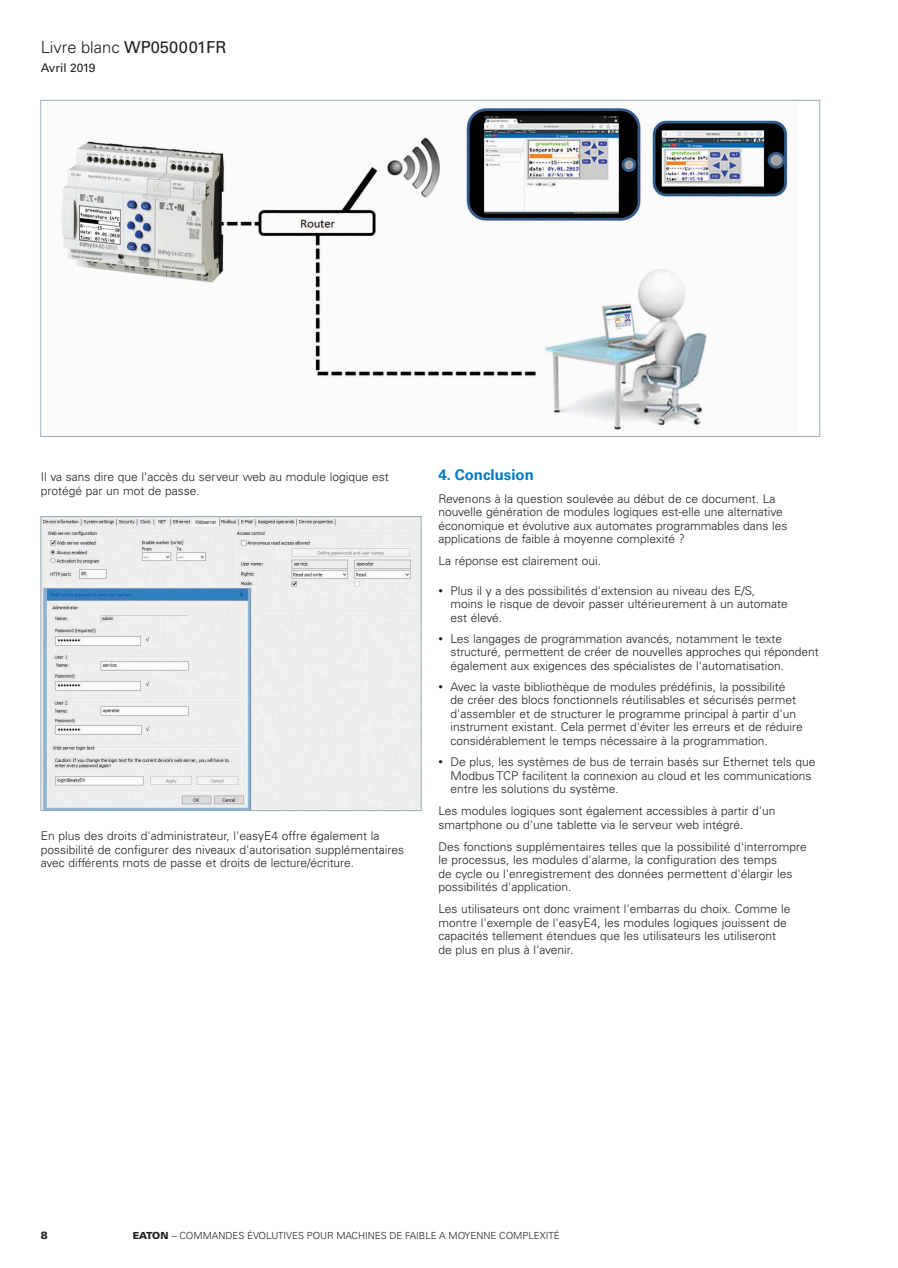
<style>
.page{position:relative;width:898px;height:1268px;background:#fff}
.page>*{position:absolute;margin:0;border:0;box-sizing:border-box;transform-origin:0 0}
.t1{font:300 16.5px "Univers LT Std";color:#231f20}
.t2{font:700 15px "Univers LT Std";color:#007ac3}
.t3{font:300 12px/13.5px "Univers LT Std";color:#231f20}
.t4{font:12px "Univers LT Std";color:#231f20}
.t5{font:900 10.5px "Univers LT Std";color:#231f20}
.t6{font:300 9.75px "Univers LT Std";color:#231f20}
.s1{font-weight:400}
.s2{font-size:9px}
.s3{font-weight:900}
</style>
<div class="page">
<img style="left:43px;top:518px;width:376px;height:291px">
<div style="left:41px;top:516px;width:380px;height:295px;border:1px solid #9caeb8"></div>
<img style="left:61px;top:106px;width:730px;height:325px">
<h1 class="t1" style="left:41px;top:37px;width:187px">Livre blanc <span class="s1">WP050001FR</span></h1>
<p class="t4" style="left:41px;top:61px;width:56px">Avril 2019</p>
<p class="t3" style="left:41px;top:470px;width:349px">Il va sans dire que l'accès du serveur web au module logique est protégé par un mot de passe.</p>
<p class="t3" style="left:41px;top:829px;width:365px">En plus des droits d'administrateur, l'easyE4 offre également la possibilité de configurer des niveaux d'autorisation supplémentaires avec différents mots de passe et droits de lecture/écriture.</p>
<p class="t2" style="left:438px;top:466px;width:97px">4. Conclusion</p>
<p class="t3" style="left:438px;top:492px;width:351px">Revenons à la question soulevée au début de ce document. La nouvelle génération de modules logiques est-elle une alternative économique et évolutive aux automates programmables dans les applications de faible à moyenne complexité ?</p>
<p class="t3" style="left:438px;top:554px;width:164px">La réponse est clairement oui.</p>
<p class="t3" style="left:450px;top:584px;width:339px;text-indent:-12px"><span class="s2">•</span> Plus il y a des possibilités d'extension au niveau des E/S, moins le risque de devoir passer ultérieurement à un automate est élevé.</p>
<p class="t3" style="left:450px;top:632px;width:370px;text-indent:-12px"><span class="s2">•</span> Les langages de programmation avancés, notamment le texte structuré, permettent de créer de nouvelles approches qui répondent également aux exigences des spécialistes de l'automatisation.</p>
<p class="t3" style="left:450px;top:680px;width:354px;text-indent:-12px"><span class="s2">•</span> Avec la vaste bibliothèque de modules prédéfinis, la possibilité<br>de créer des blocs fonctionnels réutilisables et sécurisés permet d'assembler et de structurer le programme principal à partir d'un instrument existant. Cela permet d'éviter les erreurs et de réduire considérablement le temps nécessaire à la programmation.</p>
<p class="t3" style="left:450px;top:755px;width:367px;text-indent:-12px"><span class="s2">•</span> De plus, les systèmes de bus de terrain basés sur Ethernet tels que<br>Modbus TCP facilitent la connexion au cloud et les communications entre les solutions du système.</p>
<p class="t3" style="left:438px;top:804px;width:339px">Les modules logiques sont également accessibles à partir d'un smartphone ou d'une tablette via le serveur web intégré.</p>
<p class="t3" style="left:438px;top:839px;width:370px">Des fonctions supplémentaires telles que la possibilité d'interrompre le processus, les modules d'alarme, la configuration des temps<br>de cycle ou l'enregistrement des données permettent d'élargir les possibilités d'application.</p>
<p class="t3" style="left:438px;top:902px;width:354px">Les utilisateurs ont donc vraiment l'embarras du choix. Comme le montre l'exemple de l'easyE4, les modules logiques jouissent de capacités tellement étendues que les utilisateurs les utiliseront de plus en plus à l'avenir.</p>
<p class="t5" style="left:41px;top:1228px;width:9px">8</p>
<p class="t6" style="left:133px;top:1229px;width:428px"><span class="s3">EATON</span> – COMMANDES ÉVOLUTIVES POUR MACHINES DE FAIBLE A MOYENNE COMPLEXITÉ</p>
</div>
